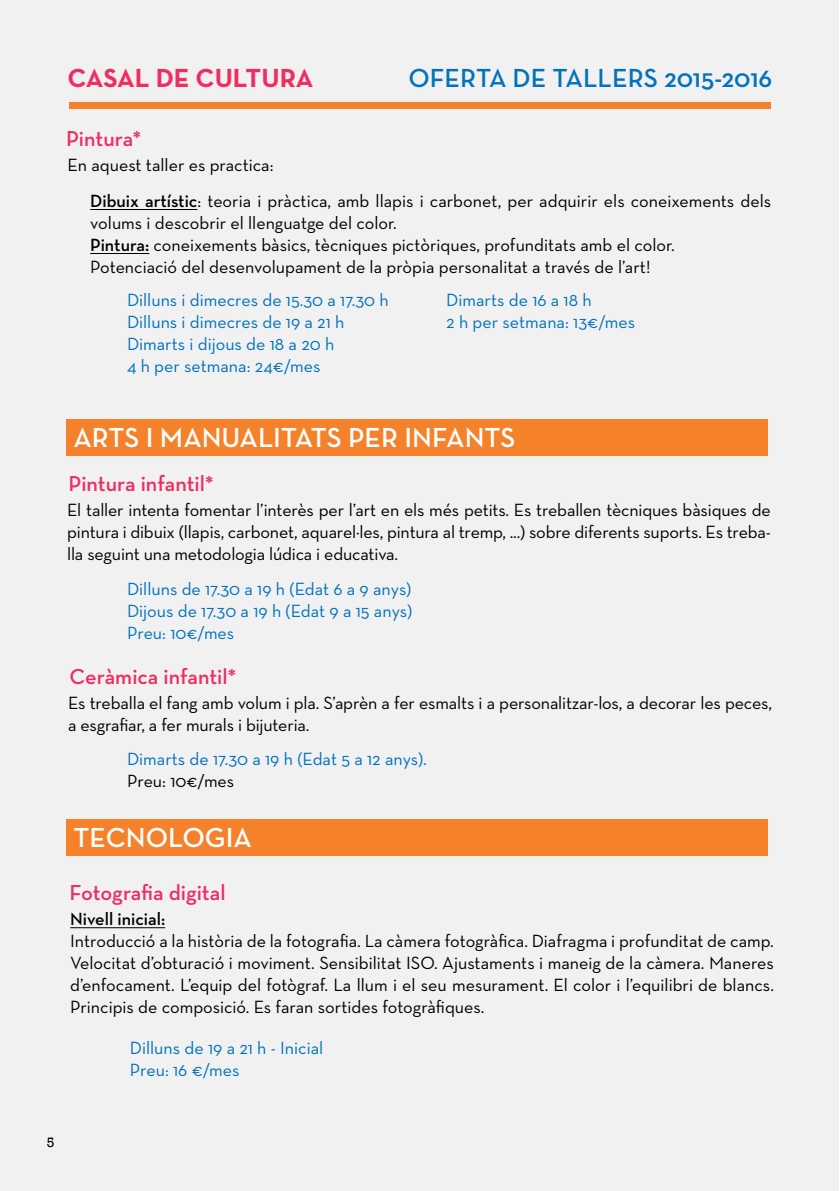
<style>
.page{position:relative;width:840px;height:1191px;background:#fff}
.page>*{position:absolute;margin:0;border:0;box-sizing:border-box;transform-origin:0 0}
.t1{font:600 28px "Neutra Text";color:#fff}
.t2{font:600 26.6px "Neutra Text";color:#0272ba}
.t3{font:700 26.6px "Neutra Text";color:#ee2e61}
.t4{font:600 22px "Neutra Text";letter-spacing:-.005em;color:#ee2e61}
.t5{font:18px/22px "Neutra Text";color:#000}
.t6{font:18px/22px "Neutra Text";color:#0272ba}
.t7{font:600 18px "Neutra Text";color:#000}
.t8{font:14px "Rockwell";color:#000}
.s1{font-weight:600}
</style>
<div class="page">
<div style="left:0;top:1px;width:838px;height:1190px;background:#f1f1f2"></div>
<hr style="left:90px;top:209px;width:107px;height:1px;background:#000">
<hr style="left:90px;top:253px;width:59px;height:1px;background:#000">
<hr style="left:70px;top:927px;width:95px;height:1px;background:#000">
<div style="left:66px;top:419px;width:701px;height:36px;background:#f5822b"></div>
<div style="left:66px;top:819px;width:701px;height:37px;background:#f5822b"></div>
<div style="left:69px;top:103px;width:701px;height:6px;background:#f5822b"></div>
<h2 class="t3" style="left:68px;top:62px;width:247px">CASAL DE CULTURA</h2>
<h2 class="t2" style="left:408px;top:62px;width:365px">OFERTA DE TALLERS 2015-2016</h2>
<p class="t4" style="left:66px;top:125px;width:77px">Pintura*</p>
<p class="t5" style="left:90px;top:147px;width:682px;line-height:36px;text-indent:-23px">En aquest taller es practica:<br><span class="s1">Dibuix artístic</span>: teoria i pràctica, amb llapis i carbonet, per adquirir els coneixements dels</p>
<p class="t5" style="left:90px;top:212px;width:585px">volums i descobrir el llenguatge del color.<br><span class="s1">Pintura:</span> coneixements bàsics, tècniques pictòriques, profunditats amb el color.<br>Potenciació del desenvolupament de la pròpia personalitat a través de l’art!</p>
<p class="t6" style="left:127px;top:289px;width:263px">Dilluns i dimecres de 15.30 a 17.30 h<br>Dilluns i dimecres de 19 a 21 h<br>Dimarts i dijous de 18 a 20 h<br>4 h per setmana: 24€/mes</p>
<p class="t6" style="left:446px;top:289px;width:190px">Dimarts de 16 a 18 h<br>2 h per setmana: 13€/mes</p>
<h1 class="t1" style="left:73px;top:420px;width:443px">ARTS I MANUALITATS PER INFANTS</h1>
<p class="t4" style="left:68px;top:470px;width:147px">Pintura infantil*</p>
<p class="t5" style="left:67px;top:498px;width:705px;text-align:justify">El taller intenta fomentar l’interès per l’art en els més petits. Es treballen tècniques bàsiques de pintura i dibuix (llapis, carbonet, aquarel·les, pintura al tremp, ...) sobre diferents suports. Es treba&shy;lla seguint una metodologia lúdica i educativa.</p>
<p class="t6" style="left:127px;top:577px;width:286px;text-align:justify">Dilluns de 17.30 a 19 h (Edat 6 a 9 anys)<br>Dijous de 17.30 a 19 h (Edat 9 a 15 anys)<br>Preu: 10€/mes</p>
<p class="t4" style="left:69px;top:662px;width:168px">Ceràmica infantil*</p>
<p class="t5" style="left:68px;top:691px;width:705px">Es treballa el fang amb volum i pla. S’aprèn a fer esmalts i a personalitzar-los, a decorar les peces, a esgrafiar, a fer murals i bijuteria.</p>
<p class="t6" style="left:127px;top:748px;width:301px">Dimarts de 17.30 a 19 h (Edat 5 a 12 anys).</p>
<p class="t5" style="left:127px;top:770px;width:109px">Preu: 10€/mes</p>
<h1 class="t1" style="left:73px;top:820px;width:180px">TECNOLOGIA</h1>
<p class="t4" style="left:69px;top:879px;width:157px">Fotografia digital</p>
<p class="t7" style="left:70px;top:908px;width:96px">Nivell inicial:</p>
<p class="t5" style="left:70px;top:930px;width:705px;text-align:justify">Introducció a la història de la fotografia. La càmera fotogràfica. Diafragma i profunditat de camp.<br>Velocitat d’obturació i moviment. Sensibilitat ISO. Ajustaments i maneig de la càmera. Maneres d’enfocament. L’equip del fotògraf. La llum i el seu mesurament. El color i l’equilibri de blancs.<br>Principis de composició. Es faran sortides fotogràfiques.</p>
<p class="t6" style="left:130px;top:1036px;width:195px">Dilluns de 19 a 21 h - Inicial<br>Preu: 16 €/mes</p>
<p class="t8" style="left:47px;top:1133px;width:9px">5</p>
</div>
